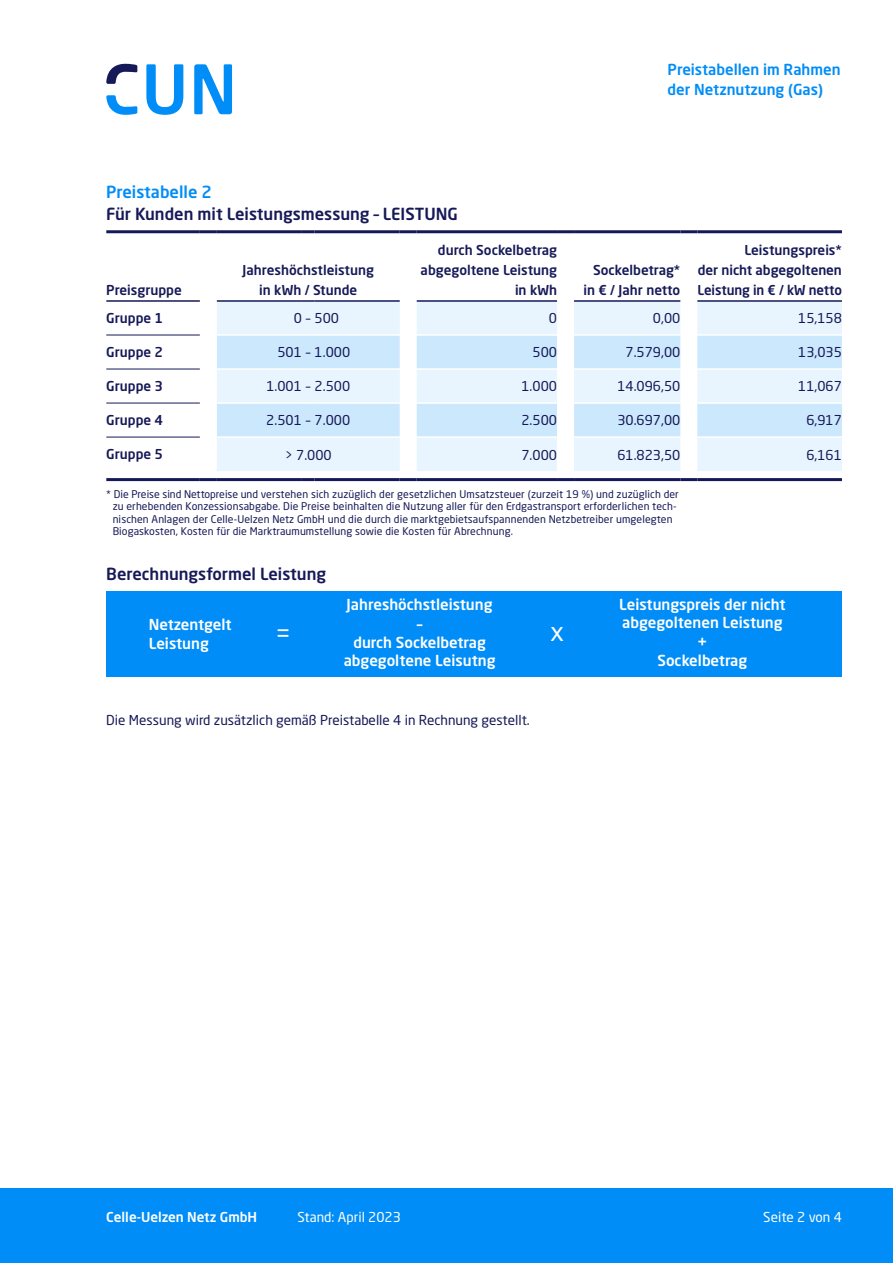
<style>
.page{position:relative;width:893px;height:1263px;background:#fff}
.page>*{position:absolute;margin:0;border:0;box-sizing:border-box;transform-origin:0 0}
.t1{font:25.5px "Neo Sans Std";color:#fff}
.t2{font:500 16.5px "Neo Sans Std";color:#161957}
.t3{font:500 16.5px "Neo Sans Std";color:#008df7}
.t4{font:500 16.5px "Neo Sans Std";color:#fff}
.t5{font:500 15px/18px "Neo Sans Std";color:#fff}
.t6{font:500 15px/19.5px "Neo Sans Std";color:#008df7}
.t7{font:500 13.5px/19.8px "Neo Sans Std";color:#161957;text-align:right}
.t8{font:13.5px "Neo Sans Std";color:#161957}
.t9{font:13.5px "Neo Sans Std";color:#fff}
.t10{font:500 13.5px "Neo Sans Std";color:#fff}
.t11{font:10.5px/12.1px "Neo Sans Std";letter-spacing:.01em;color:#161957}
</style>
<div class="page">
<svg style="left:146px;top:64px;width:37px;height:51px"></svg>
<svg style="left:194px;top:64px;width:38px;height:50px"></svg>
<svg style="left:106px;top:64px;width:31px;height:20px"></svg>
<svg style="left:106px;top:95px;width:31px;height:20px"></svg>
<div style="left:0;top:1188px;width:893px;height:75px;background:#008df7"></div>
<svg style="left:217px;top:301px;width:625px;height:170px;background:#e9f5fe"></svg>
<svg style="left:217px;top:336px;width:625px;height:100px;background:#d8edfd"></svg>
<hr style="left:106px;top:478px;width:94px;height:3px;background:#161957">
<hr style="left:200px;top:478px;width:17px;height:3px;background:#161957">
<hr style="left:217px;top:478px;width:85px;height:3px;background:#161957">
<svg style="left:302px;top:478px;width:13px;height:3px"></svg>
<hr style="left:315px;top:478px;width:85px;height:3px;background:#161957">
<hr style="left:400px;top:478px;width:17px;height:3px;background:#161957">
<hr style="left:417px;top:478px;width:140px;height:3px;background:#161957">
<hr style="left:557px;top:478px;width:17px;height:3px;background:#161957">
<hr style="left:574px;top:478px;width:106px;height:3px;background:#161957">
<hr style="left:680px;top:478px;width:17px;height:3px;background:#161957">
<hr style="left:697px;top:478px;width:145px;height:3px;background:#161957">
<hr style="left:106px;top:230px;width:94px;height:3px;background:#161957">
<hr style="left:200px;top:230px;width:17px;height:3px;background:#161957">
<hr style="left:217px;top:230px;width:85px;height:3px;background:#161957">
<svg style="left:302px;top:230px;width:13px;height:3px"></svg>
<hr style="left:315px;top:230px;width:85px;height:3px;background:#161957">
<hr style="left:400px;top:230px;width:17px;height:3px;background:#161957">
<hr style="left:417px;top:230px;width:140px;height:3px;background:#161957">
<hr style="left:557px;top:230px;width:17px;height:3px;background:#161957">
<hr style="left:574px;top:230px;width:106px;height:3px;background:#161957">
<hr style="left:680px;top:230px;width:17px;height:3px;background:#161957">
<hr style="left:697px;top:230px;width:145px;height:3px;background:#161957">
<hr style="left:106px;top:300px;width:94px;height:2px;background:#161957">
<hr style="left:106px;top:335px;width:94px;height:1px;background:#161957">
<hr style="left:106px;top:369px;width:94px;height:1px;background:#161957">
<hr style="left:106px;top:403px;width:94px;height:1px;background:#161957">
<hr style="left:106px;top:437px;width:94px;height:1px;background:#161957">
<hr style="left:417px;top:300px;width:140px;height:2px;background:#161957">
<hr style="left:574px;top:300px;width:106px;height:2px;background:#161957">
<hr style="left:697px;top:300px;width:145px;height:2px;background:#161957">
<hr style="left:217px;top:334px;width:85px;height:2px;background:#fff">
<svg style="left:302px;top:334px;width:13px;height:2px"></svg>
<hr style="left:315px;top:334px;width:85px;height:2px;background:#fff">
<svg style="left:400px;top:334px;width:17px;height:2px"></svg>
<hr style="left:417px;top:334px;width:140px;height:2px;background:#fff">
<svg style="left:557px;top:334px;width:17px;height:2px"></svg>
<hr style="left:574px;top:334px;width:106px;height:2px;background:#fff">
<svg style="left:680px;top:334px;width:17px;height:2px"></svg>
<hr style="left:697px;top:334px;width:145px;height:2px;background:#fff">
<hr style="left:217px;top:368px;width:85px;height:2px;background:#fff">
<svg style="left:302px;top:368px;width:13px;height:2px"></svg>
<hr style="left:315px;top:368px;width:85px;height:2px;background:#fff">
<svg style="left:400px;top:368px;width:17px;height:2px"></svg>
<hr style="left:417px;top:368px;width:140px;height:2px;background:#fff">
<svg style="left:557px;top:368px;width:17px;height:2px"></svg>
<hr style="left:574px;top:368px;width:106px;height:2px;background:#fff">
<svg style="left:680px;top:368px;width:17px;height:2px"></svg>
<hr style="left:697px;top:368px;width:145px;height:2px;background:#fff">
<hr style="left:217px;top:402px;width:85px;height:2px;background:#fff">
<svg style="left:302px;top:402px;width:13px;height:2px"></svg>
<hr style="left:315px;top:402px;width:85px;height:2px;background:#fff">
<svg style="left:400px;top:402px;width:17px;height:2px"></svg>
<hr style="left:417px;top:402px;width:140px;height:2px;background:#fff">
<svg style="left:557px;top:402px;width:17px;height:2px"></svg>
<hr style="left:574px;top:402px;width:106px;height:2px;background:#fff">
<svg style="left:680px;top:402px;width:17px;height:2px"></svg>
<hr style="left:697px;top:402px;width:145px;height:2px;background:#fff">
<hr style="left:217px;top:436px;width:85px;height:2px;background:#fff">
<svg style="left:302px;top:436px;width:13px;height:2px"></svg>
<hr style="left:315px;top:436px;width:85px;height:2px;background:#fff">
<svg style="left:400px;top:436px;width:17px;height:2px"></svg>
<hr style="left:417px;top:436px;width:140px;height:2px;background:#fff">
<svg style="left:557px;top:436px;width:17px;height:2px"></svg>
<hr style="left:574px;top:436px;width:106px;height:2px;background:#fff">
<svg style="left:680px;top:436px;width:17px;height:2px"></svg>
<hr style="left:697px;top:436px;width:145px;height:2px;background:#fff">
<hr style="left:217px;top:300px;width:85px;height:2px;background:#161957">
<svg style="left:302px;top:300px;width:13px;height:2px"></svg>
<hr style="left:315px;top:300px;width:85px;height:2px;background:#161957">
<div style="left:106px;top:591px;width:736px;height:85px;background:#008df7"></div>
<h3 class="t6" style="left:668px;top:60px;width:175px">Preistabellen im Rahmen der Netznutzung (Gas)</h3>
<h2 class="t3" style="left:106px;top:181px;width:107px">Preistabelle 2</h2>
<h2 class="t2" style="left:106px;top:204px;width:353px">Für Kunden mit Leistungsmessung – LEISTUNG</h2>
<p class="t7" style="left:106px;top:280px;width:77px">Preisgruppe</p>
<p class="t7" style="left:243px;top:260px;width:133px;text-align:center">Jahreshöchstleistung in kWh / Stunde</p>
<p class="t7" style="left:421px;top:240px;width:138px">durch Sockelbetrag abgegoltene Leistung in kWh</p>
<p class="t7" style="left:583px;top:260px;width:98px">Sockelbetrag* in € / Jahr netto</p>
<p class="t7" style="left:697px;top:240px;width:146px;text-align:justify;text-indent:47px">Leistungspreis* der nicht abgegoltenen Leistung in € / kW netto</p>
<p class="t7" style="left:106px;top:308px;width:58px">Gruppe 1</p>
<p class="t8" style="left:294px;top:310px;width:47px">0 – 500</p>
<p class="t8" style="left:549px;top:310px;width:10px">0</p>
<p class="t8" style="left:653px;top:310px;width:29px">0,00</p>
<p class="t8" style="left:798px;top:310px;width:45px">15,158</p>
<p class="t7" style="left:106px;top:342px;width:58px">Gruppe 2</p>
<p class="t8" style="left:277px;top:344px;width:74px">501 – 1.000</p>
<p class="t8" style="left:532px;top:344px;width:26px">500</p>
<p class="t8" style="left:626px;top:344px;width:56px">7.579,00</p>
<p class="t8" style="left:798px;top:344px;width:45px">13,035</p>
<p class="t7" style="left:106px;top:376px;width:58px">Gruppe 3</p>
<p class="t8" style="left:266px;top:378px;width:85px">1.001 – 2.500</p>
<p class="t8" style="left:521px;top:378px;width:37px">1.000</p>
<p class="t8" style="left:617px;top:378px;width:64px">14.096,50</p>
<p class="t8" style="left:798px;top:378px;width:45px">11,067</p>
<p class="t7" style="left:106px;top:410px;width:58px">Gruppe 4</p>
<p class="t8" style="left:266px;top:412px;width:85px">2.501 – 7.000</p>
<p class="t8" style="left:521px;top:412px;width:37px">2.500</p>
<p class="t8" style="left:617px;top:412px;width:64px">30.697,00</p>
<p class="t8" style="left:806px;top:412px;width:37px">6,917</p>
<p class="t7" style="left:106px;top:444px;width:58px">Gruppe 5</p>
<p class="t8" style="left:285px;top:446px;width:49px">&gt; 7.000</p>
<p class="t8" style="left:521px;top:446px;width:37px">7.000</p>
<p class="t8" style="left:617px;top:446px;width:64px">61.823,50</p>
<p class="t8" style="left:806px;top:446px;width:37px">6,161</p>
<p class="t11" style="left:113px;top:488px;width:568px;text-indent:-6px">* Die Preise sind Nettopreise und verstehen sich zuzüglich der gesetzlichen Umsatzsteuer (zurzeit 19 %) und zuzüglich der zu erhebenden Konzessionsabgabe. Die Preise beinhalten die Nutzung aller für den Erdgastransport erforderlichen tech&shy;nischen Anlagen der Celle-Uelzen Netz GmbH und die durch die marktgebietsaufspannenden Netzbetreiber umgelegten Biogaskosten, Kosten für die Marktraumumstellung sowie die Kosten für Abrechnung.</p>
<h2 class="t2" style="left:106px;top:564px;width:221px">Berechnungsformel Leistung</h2>
<h3 class="t5" style="left:149px;top:614px;width:84px;line-height:19.5px">Netzentgelt<br>Leistung</h3>
<h3 class="t5" style="left:347px;top:595px;width:147px">Jahreshöchstleistung</h3>
<h2 class="t4" style="left:417px;top:613px;width:7px">–</h2>
<h3 class="t5" style="left:344px;top:633px;width:153px;text-align:center">durch Sockelbetrag abgegoltene Leisutng</h3>
<h1 class="t1" style="left:275px;top:618px;width:17px">=</h1>
<h1 class="t1" style="left:550px;top:616px;width:15px">x</h1>
<p class="t8" style="left:106px;top:711px;width:425px">Die Messung wird zusätzlich gemäß Preistabelle 4 in Rechnung gestellt.</p>
<h3 class="t5" style="left:619px;top:595px;width:168px">Leistungspreis der nicht abgegoltenen Leistung</h3>
<h2 class="t4" style="left:697px;top:631px;width:12px">+</h2>
<h3 class="t5" style="left:657px;top:651px;width:91px">Sockelbetrag</h3>
<p class="t10" style="left:106px;top:1208px;width:152px">Celle-Uelzen Netz GmbH</p>
<p class="t9" style="left:298px;top:1208px;width:105px">Stand: April 2023</p>
<p class="t9" style="left:763px;top:1208px;width:80px">Seite 2 von 4</p>
</div>
